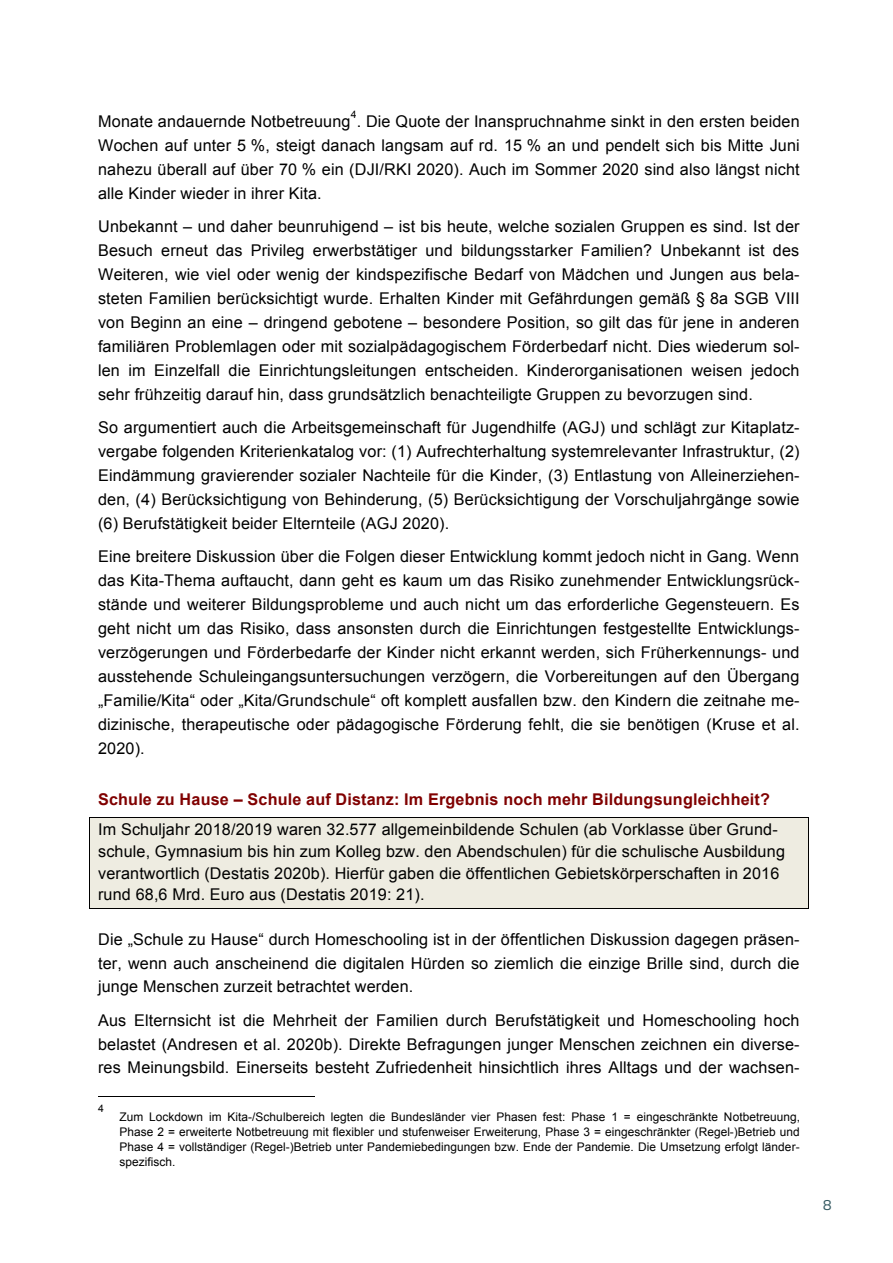
<style>
.page{position:relative;width:893px;height:1263px;background:#fff}
.page>*{position:absolute;margin:0;border:0;box-sizing:border-box;transform-origin:0 0}
.t1{font:16.2px/24px "Arial";letter-spacing:.01em;color:#000;text-align:justify}
.t2{font:700 16.2px "Arial";letter-spacing:.01em;color:#800000}
.t3{font:15px "Titillium";color:#365b63}
.t4{font:11.85px/15px "Arial";letter-spacing:.005em;color:#000;text-align:justify}
.t5{font:10.5px "Arial";color:#000}
</style>
<div class="page">
<div style="left:90px;top:818px;width:718px;height:24px;background:#eeece1"></div>
<hr style="left:90px;top:817px;width:718px;height:1px;background:#000">
<div style="left:90px;top:842px;width:718px;height:21px;background:#eeece1"></div>
<div style="left:90px;top:863px;width:718px;height:22px;background:#eeece1"></div>
<div style="left:90px;top:885px;width:718px;height:23px;background:#eeece1"></div>
<hr style="left:90px;top:908px;width:718px;height:1px;background:#000">
<svg style="left:89px;top:817px;width:1px;height:92px"></svg>
<svg style="left:808px;top:817px;width:1px;height:92px"></svg>
<hr style="left:98px;top:1096px;width:216px;height:1px;background:#000">
<p class="t5" style="left:351px;top:107px;width:7px">4</p>
<p class="t1" style="left:98px;top:133px;width:703px">Wochen auf unter 5 %, steigt danach langsam auf rd. 15 % an und pendelt sich bis Mitte Juni nahezu überall auf über 70 % ein (DJI/RKI 2020). Auch im Sommer 2020 sind also längst nicht alle Kinder wieder in ihrer Kita.</p>
<p class="t1" style="left:98px;top:214px;width:703px">Unbekannt – und daher beunruhigend – ist bis heute, welche sozialen Gruppen es sind. Ist der Besuch erneut das Privileg erwerbstätiger und bildungsstarker Familien? Unbekannt ist des Weiteren, wie viel oder wenig der kindspezifische Bedarf von Mädchen und Jungen aus bela&shy;steten Familien berücksichtigt wurde. Erhalten Kinder mit Gefährdungen gemäß § 8a SGB VIII von Beginn an eine – dringend gebotene – besondere Position, so gilt das für jene in anderen familiären Problemlagen oder mit sozialpädagogischem Förderbedarf nicht. Dies wiederum sol&shy;len im Einzelfall die Einrichtungsleitungen entscheiden. Kinderorganisationen weisen jedoch sehr frühzeitig darauf hin, dass grundsätzlich benachteiligte Gruppen zu bevorzugen sind.</p>
<p class="t1" style="left:98px;top:415px;width:703px">So argumentiert auch die Arbeitsgemeinschaft für Jugendhilfe (AGJ) und schlägt zur Kitaplatz&shy;vergabe folgenden Kriterienkatalog vor: (1) Aufrechterhaltung systemrelevanter Infrastruktur, (2)<br>Eindämmung gravierender sozialer Nachteile für die Kinder, (3) Entlastung von Alleinerziehen&shy;den, (4) Berücksichtigung von Behinderung, (5) Berücksichtigung der Vorschuljahrgänge sowie (6) Berufstätigkeit beider Elternteile (AGJ 2020).</p>
<p class="t1" style="left:98px;top:544px;width:703px">Eine breitere Diskussion über die Folgen dieser Entwicklung kommt jedoch nicht in Gang. Wenn das Kita-Thema auftaucht, dann geht es kaum um das Risiko zunehmender Entwicklungsrück&shy;stände und weiterer Bildungsprobleme und auch nicht um das erforderliche Gegensteuern. Es geht nicht um das Risiko, dass ansonsten durch die Einrichtungen festgestellte Entwicklungs&shy;verzögerungen und Förderbedarfe der Kinder nicht erkannt werden, sich Früherkennungs- und ausstehende Schuleingangsuntersuchungen verzögern, die Vorbereitungen auf den Übergang „Familie/Kita“ oder „Kita/Grundschule“ oft komplett ausfallen bzw. den Kindern die zeitnahe me&shy;dizinische, therapeutische oder pädagogische Förderung fehlt, die sie benötigen (Kruse et al.<br>2020).</p>
<p class="t2" style="left:98px;top:788px;width:673px">Schule zu Hause – Schule auf Distanz: Im Ergebnis noch mehr Bildungsungleichheit?</p>
<p class="t1" style="left:98px;top:818px;width:688px;line-height:21.9px;text-align:left">Im Schuljahr 2018/2019 waren 32.577 allgemeinbildende Schulen (ab Vorklasse über Grund&shy;schule, Gymnasium bis hin zum Kolleg bzw. den Abendschulen) für die schulische Ausbildung verantwortlich (Destatis 2020b). Hierfür gaben die öffentlichen Gebietskörperschaften in 2016 rund 68,6 Mrd. Euro aus (Destatis 2019: 21).</p>
<p class="t1" style="left:98px;top:927px;width:703px">Die „Schule zu Hause“ durch Homeschooling ist in der öffentlichen Diskussion dagegen präsen&shy;ter, wenn auch anscheinend die digitalen Hürden so ziemlich die einzige Brille sind, durch die junge Menschen zurzeit betrachtet werden.</p>
<p class="t1" style="left:98px;top:1008px;width:703px">Aus Elternsicht ist die Mehrheit der Familien durch Berufstätigkeit und Homeschooling hoch belastet (Andresen et al. 2020b). Direkte Befragungen junger Menschen zeichnen ein diverse&shy;res Meinungsbild. Einerseits besteht Zufriedenheit hinsichtlich ihres Alltags und der wachsen-</p>
<p class="t5" style="left:98px;top:1102px;width:7px">4</p>
<p class="t4" style="left:119px;top:1110px;width:682px">Zum Lockdown im Kita-/Schulbereich legten die Bundesländer vier Phasen fest: Phase 1 = eingeschränkte Notbetreuung, Phase 2 = erweiterte Notbetreuung mit flexibler und stufenweiser Erweiterung, Phase 3 = eingeschränkter (Regel-)Betrieb und Phase 4 = vollständiger (Regel-)Betrieb unter Pandemiebedingungen bzw. Ende der Pandemie. Die Umsetzung erfolgt länder&shy;spezifisch.</p>
<p class="t1" style="left:98px;top:109px;width:703px">Monate andauernde Notbetreuung . Die Quote der Inanspruchnahme sinkt in den ersten beiden</p>
<p class="t3" style="left:823px;top:1193px;width:10px">8</p>
</div>
